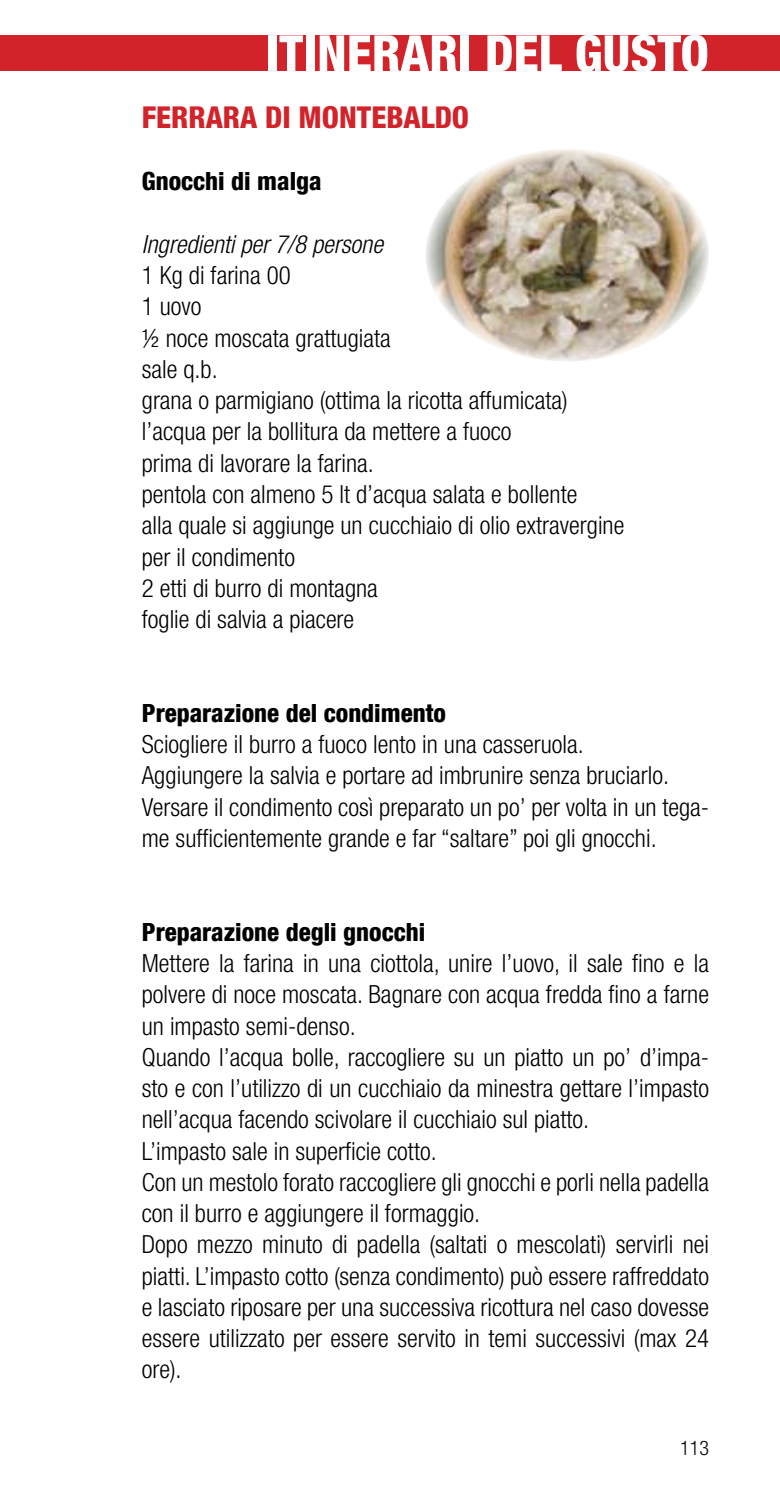
<style>
.page{position:relative;width:780px;height:1489px;background:#fff}
.page>*{position:absolute;margin:0;border:0;box-sizing:border-box;transform-origin:0 0}
.t1{font:800 condensed 50px "Helvetica Neue LT Com";color:#fff}
.t2{font:800 condensed 30px "Helvetica Neue LT Com";color:#d2232a}
.t3{font:300 condensed 25px/31.2px "Helvetica Neue LT Com";color:#000}
.t4{font:800 condensed 25px "Helvetica Neue LT Com";color:#000}
.t5{font:italic 300 condensed 25px "Helvetica Neue LT Com";color:#000}
.t6{font:300 condensed 20px "Helvetica Neue LT Com";color:#000}
</style>
<div class="page">
<div style="left:0;top:35px;width:780px;height:36px;background:#d2232a"></div>
<img style="left:426px;top:149px;width:283px;height:212px">
<h1 class="t1" style="left:265px;top:23px;width:445px">ITINERARI DEL GUSTO</h1>
<p class="t2" style="left:142px;top:99px;width:329px">FERRARA DI MONTEBALDO</p>
<p class="t4" style="left:142px;top:166px;width:181px">Gnocchi di malga</p>
<p class="t5" style="left:142px;top:230px;width:243px">Ingredienti per 7/8 persone</p>
<p class="t3" style="left:142px;top:259px;width:484px">1 Kg di farina 00<br>1 uovo<br>½ noce moscata grattugiata<br>sale q.b.<br>grana o parmigiano (ottima la ricotta affumicata) l’acqua per la bollitura da mettere a fuoco<br>prima di lavorare la farina.<br>pentola con almeno 5 lt d’acqua salata e bollente<br>alla quale si aggiunge un cucchiaio di olio extravergine per il condimento<br>2 etti di burro di montagna<br>foglie di salvia a piacere</p>
<p class="t4" style="left:142px;top:697px;width:306px">Preparazione del condimento</p>
<p class="t3" style="left:142px;top:728px;width:568px">Sciogliere il burro a fuoco lento in una casseruola.<br>Aggiungere la salvia e portare ad imbrunire senza bruciarlo.<br>Versare il condimento così preparato un po’ per volta in un tega&shy;me sufficientemente grande e far “saltare” poi gli gnocchi.</p>
<p class="t4" style="left:142px;top:916px;width:285px">Preparazione degli gnocchi</p>
<p class="t3" style="left:142px;top:947px;width:569px">Mettere la farina in una ciottola, unire l’uovo, il sale fino e la polvere di noce moscata. Bagnare con acqua fredda fino a farne un impasto semi-denso.<br>Quando l’acqua bolle, raccogliere su un piatto un po’ d’impa&shy;sto e con l’utilizzo di un cucchiaio da minestra gettare l’impasto nell’acqua facendo scivolare il cucchiaio sul piatto.<br>L’impasto sale in superficie cotto.<br>Con un mestolo forato raccogliere gli gnocchi e porli nella padella con il burro e aggiungere il formaggio.<br>Dopo mezzo minuto di padella (saltati o mescolati) servirli nei piatti. L’impasto cotto (senza condimento) può essere raffreddato e lasciato riposare per una successiva ricottura nel caso dovesse essere utilizzato per essere servito in temi successivi (max 24 ore).</p>
<p class="t6" style="left:680px;top:1435px;width:30px">113</p>
</div>
